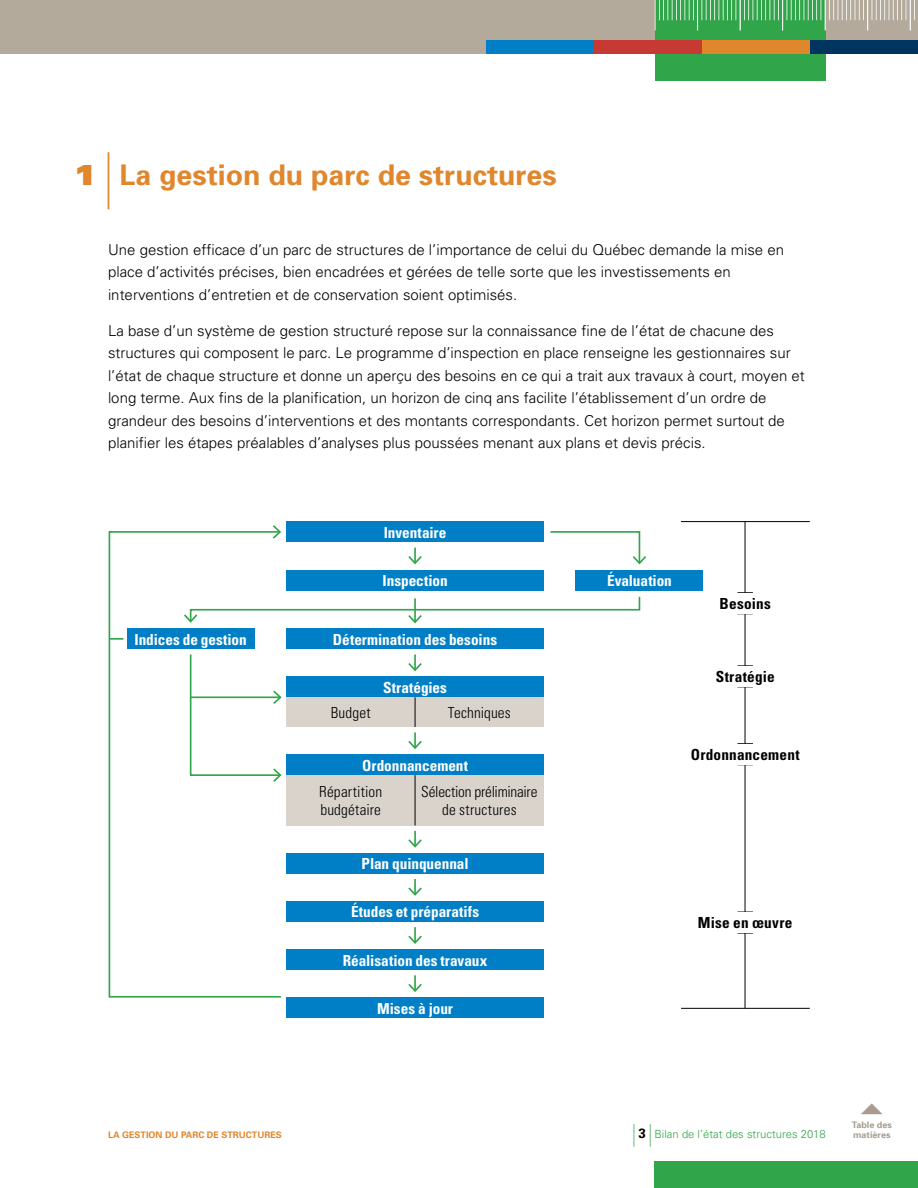
<style>
.page{position:relative;width:918px;height:1188px;background:#fff}
.page>*{position:absolute;margin:0;border:0;box-sizing:border-box;transform-origin:0 0}
._01_Grand_T{font:700 28.5px "Univers";color:#e0872e}
.t1{font:700 condensed 15.3px "Univers";letter-spacing:-.005em;color:#fff}
.t2{font:300 condensed 15.3px/18.3px "Univers";letter-spacing:.01em;color:#000}
.t3{font:700 condensed 15.3px "Univers";letter-spacing:.015em;color:#000}
._01_Courant{font:300 15px/22.5px "Univers";color:#000}
.t4{font:300 11.25px "Univers";color:#31a549}
.t5{font:700 9px "Univers";color:#e0872e}
.t6{font:700 9px/10.5px "Univers";color:#a89c91}
.s1{font-weight:900;font-stretch:expanded}
.s2{font-weight:300;font-size:57px}
.s3{font-size:22.5px}
.s4{font-weight:700;font-size:13.5px;color:#000}
</style>
<div class="page">
<div style="left:0;top:0;width:918px;height:54px;background:#b3aa9b"></div>
<div style="left:655px;top:0;width:171px;height:81px;background:#31a549"></div>
<div style="left:655px;top:1161px;width:263px;height:27px;background:#31a549"></div>
<div style="left:486px;top:40px;width:108px;height:14px;background:#007fc6"></div>
<div style="left:594px;top:40px;width:108px;height:14px;background:#c73a33"></div>
<div style="left:702px;top:40px;width:108px;height:14px;background:#e0872e"></div>
<div style="left:810px;top:40px;width:108px;height:14px;background:#00355f"></div>
<hr style="left:655px;top:0;width:1px;height:30px;background:#fff">
<svg style="left:659px;top:0;width:35px;height:20px"></svg>
<hr style="left:697px;top:0;width:1px;height:30px;background:#fff">
<svg style="left:701px;top:0;width:35px;height:20px"></svg>
<hr style="left:740px;top:0;width:1px;height:30px;background:#fff">
<svg style="left:744px;top:0;width:35px;height:20px"></svg>
<hr style="left:782px;top:0;width:1px;height:30px;background:#fff">
<svg style="left:786px;top:0;width:35px;height:20px"></svg>
<hr style="left:825px;top:0;width:1px;height:30px;background:#fff">
<svg style="left:829px;top:0;width:35px;height:20px"></svg>
<hr style="left:867px;top:0;width:1px;height:30px;background:#fff">
<svg style="left:872px;top:0;width:35px;height:20px"></svg>
<hr style="left:910px;top:0;width:1px;height:30px;background:#fff">
<svg style="left:914px;top:0;width:1px;height:20px"></svg>
<div style="left:286px;top:522px;width:258px;height:20px;background:#007fc6"></div>
<div style="left:286px;top:570px;width:258px;height:20px;background:#007fc6"></div>
<div style="left:286px;top:629px;width:258px;height:20px;background:#007fc6"></div>
<div style="left:286px;top:697px;width:129px;height:30px;background:#dad3cc"></div>
<div style="left:415px;top:697px;width:129px;height:30px;background:#dad3cc"></div>
<div style="left:286px;top:677px;width:258px;height:20px;background:#007fc6"></div>
<div style="left:286px;top:853px;width:258px;height:21px;background:#007fc6"></div>
<div style="left:286px;top:901px;width:258px;height:21px;background:#007fc6"></div>
<div style="left:286px;top:949px;width:258px;height:21px;background:#007fc6"></div>
<div style="left:286px;top:997px;width:258px;height:21px;background:#007fc6"></div>
<div style="left:576px;top:570px;width:127px;height:20px;background:#007fc6"></div>
<div style="left:286px;top:775px;width:129px;height:50px;background:#dad3cc"></div>
<div style="left:415px;top:775px;width:129px;height:50px;background:#dad3cc"></div>
<div style="left:286px;top:755px;width:258px;height:20px;background:#007fc6"></div>
<svg style="left:408px;top:548px;width:14px;height:17px"></svg>
<svg style="left:408px;top:655px;width:14px;height:17px"></svg>
<svg style="left:408px;top:732px;width:14px;height:17px"></svg>
<svg style="left:408px;top:831px;width:14px;height:17px"></svg>
<svg style="left:408px;top:879px;width:14px;height:17px"></svg>
<svg style="left:408px;top:927px;width:14px;height:17px"></svg>
<svg style="left:408px;top:975px;width:14px;height:17px"></svg>
<svg style="left:550px;top:531px;width:96px;height:34px"></svg>
<hr style="left:681px;top:521px;width:129px;height:1px;background:#000">
<hr style="left:681px;top:1008px;width:129px;height:1px;background:#000">
<hr style="left:745px;top:522px;width:1px;height:486px;background:#000">
<svg style="left:738px;top:592px;width:15px;height:1px"></svg>
<svg style="left:283px;top:596px;width:358px;height:28px"></svg>
<svg style="left:108px;top:531px;width:175px;height:467px"></svg>
<svg style="left:271px;top:525px;width:11px;height:15px"></svg>
<svg style="left:109px;top:638px;width:14px;height:2px"></svg>
<div style="left:680px;top:593px;width:130px;height:21px;background:#fff"></div>
<svg style="left:738px;top:665px;width:15px;height:1px"></svg>
<svg style="left:738px;top:743px;width:15px;height:1px"></svg>
<div style="left:680px;top:666px;width:130px;height:21px;background:#fff"></div>
<div style="left:680px;top:744px;width:130px;height:21px;background:#fff"></div>
<div style="left:680px;top:912px;width:130px;height:21px;background:#fff"></div>
<hr style="left:415px;top:697px;width:1px;height:30px;background:#000">
<hr style="left:415px;top:775px;width:1px;height:51px;background:#000">
<p class="_01_Grand_T" style="left:74px;top:157px;width:485px"><span class="s1">1</span> <span class="s2">|</span> La gestion du parc de structures</p>
<p class="_01_Courant" style="left:108px;top:238px;width:678px">Une gestion efficace d’un parc de structures de l’importance de celui du Québec demande la mise en place d’activités précises, bien encadrées et gérées de telle sorte que les investissements en interventions d’entretien et de conservation soient optimisés.</p>
<p class="_01_Courant" style="left:108px;top:319px;width:698px">La base d’un système de gestion structuré repose sur la connaissance fine de l’état de chacune des structures qui composent le parc. Le programme d’inspection en place renseigne les gestionnaires sur l’état de chaque structure et donne un aperçu des besoins en ce qui a trait aux travaux à court, moyen et long terme. Aux fins de la planification, un horizon de cinq ans facilite l’établissement d’un ordre de grandeur des besoins d’interventions et des montants correspondants. Cet horizon permet surtout de planifier les étapes préalables d’analyses plus poussées menant aux plans et devis précis.</p>
<p class="t1" style="left:134px;top:630px;width:114px">Indices de gestion</p>
<p class="t1" style="left:384px;top:523px;width:64px">Inventaire</p>
<p class="t1" style="left:382px;top:571px;width:67px">Inspection</p>
<p class="t1" style="left:333px;top:630px;width:166px">Détermination des besoins</p>
<p class="t1" style="left:383px;top:678px;width:66px">Stratégies</p>
<p class="t2" style="left:331px;top:704px;width:41px">Budget</p>
<p class="t2" style="left:448px;top:704px;width:64px">Techniques</p>
<p class="t1" style="left:362px;top:756px;width:107px">Ordonnancement</p>
<p class="t2" style="left:319px;top:783px;width:64px">Répartition budgétaire</p>
<p class="t2" style="left:421px;top:783px;width:118px;text-align:center">Sélection préliminaire de structures</p>
<p class="t1" style="left:362px;top:854px;width:109px">Plan quinquennal</p>
<p class="t1" style="left:351px;top:903px;width:130px">Études et préparatifs</p>
<p class="t1" style="left:343px;top:951px;width:146px">Réalisation des travaux</p>
<p class="t1" style="left:377px;top:999px;width:77px">Mises à jour</p>
<p class="t5" style="left:108px;top:1129px;width:175px">LA GESTION DU PARC DE STRUCTURES</p>
<p class="t1" style="left:607px;top:571px;width:66px">Évaluation</p>
<p class="t3" style="left:720px;top:594px;width:53px">Besoins</p>
<p class="t3" style="left:716px;top:667px;width:61px">Stratégie</p>
<p class="t3" style="left:691px;top:745px;width:110px">Ordonnancement</p>
<p class="t3" style="left:698px;top:914px;width:96px">Mise en œuvre</p>
<p class="t4" style="left:633px;top:1128px;width:195px"><span class="s3">|</span> <span class="s4">3</span> <span class="s3">|</span> Bilan de l’état des structures 2018</p>
<p class="t6" style="left:852px;top:1119px;width:42px">Table des matières</p>
</div>
